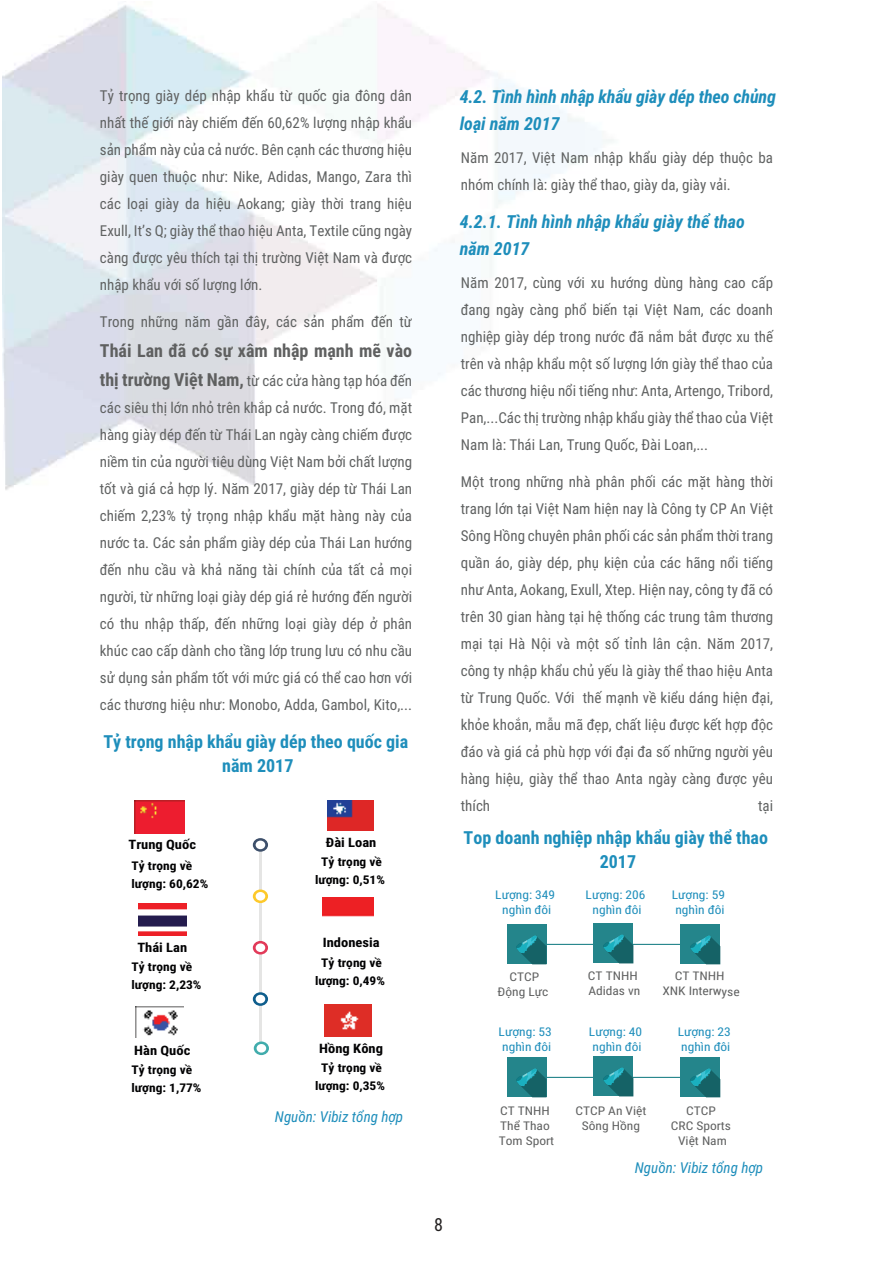
<style>
.page{position:relative;width:893px;height:1263px;background:#fff}
.page>*{position:absolute;margin:0;border:0;box-sizing:border-box;transform-origin:0 0}
.t1{font:italic 700 18px/27px "Roboto Condensed";color:#1e8ebb}
.t2{font:700 18px/24px "Roboto Condensed";color:#1e8ebb;text-align:center}
.t3{font:700 18px "Roboto Condensed";color:#5f6060}
.t4{font:18px "Roboto Condensed";color:#221f1f}
.t5{font:15px/27px "Roboto Condensed";color:#606262;text-align:justify}
.t6{font:italic 15px "Roboto Condensed";color:#1e8ebb}
.t7{font:700 12.9px "Roboto Condensed";color:#020203;scale:1.12 1}
.t8{font:700 12px/18px "Roboto Condensed";color:#020203;scale:1.12 1}
.t9{font:12px/15px "Roboto Condensed";color:#5f6060;text-align:center;scale:1.12 1}
.t10{font:12px/15px "Roboto Condensed";color:#1e8ebb;scale:1.12 1}
.s1{font-weight:700;font-size:18px;color:#5f6060}
</style>
<div class="page">
<img style="left:2px;top:4px;width:719px;height:1094px">
<hr style="left:259px;top:845px;width:3px;height:204px;background:#e5e5e4">
<svg style="left:253px;top:838px;width:15px;height:14px"></svg>
<div style="left:256px;top:841px;width:9px;height:8px;background:#fff;border-radius:50%"></div>
<svg style="left:253px;top:889px;width:15px;height:14px"></svg>
<div style="left:256px;top:892px;width:9px;height:8px;background:#fff;border-radius:50%"></div>
<div style="left:253px;top:941px;width:15px;height:13px;background:#e23a59;border-radius:50%"></div>
<div style="left:256px;top:943px;width:9px;height:9px;background:#fff;border-radius:50%"></div>
<svg style="left:253px;top:992px;width:15px;height:14px"></svg>
<div style="left:256px;top:995px;width:9px;height:8px;background:#fff;border-radius:50%"></div>
<svg style="left:254px;top:1041px;width:15px;height:14px"></svg>
<div style="left:257px;top:1044px;width:9px;height:8px;background:#fff;border-radius:50%"></div>
<img style="left:136px;top:1006px;width:47px;height:32px">
<img style="left:324px;top:1005px;width:48px;height:31px">
<img style="left:135px;top:801px;width:49px;height:32px">
<img style="left:323px;top:898px;width:50px;height:34px">
<img style="left:327px;top:800px;width:46px;height:31px">
<img style="left:139px;top:903px;width:47px;height:32px">
<hr style="left:538px;top:1077px;width:159px;height:1px;background:#24858b">
<div style="left:507px;top:1057px;width:39px;height:40px;background:#24858b"></div>
<svg style="left:516px;top:1068px;width:30px;height:29px"></svg>
<div style="left:593px;top:1056px;width:40px;height:40px;background:#24858b"></div>
<svg style="left:603px;top:1067px;width:30px;height:29px"></svg>
<div style="left:680px;top:1057px;width:40px;height:40px;background:#24858b"></div>
<svg style="left:690px;top:1068px;width:30px;height:29px"></svg>
<hr style="left:538px;top:944px;width:159px;height:1px;background:#24858b">
<div style="left:507px;top:924px;width:39px;height:40px;background:#24858b"></div>
<svg style="left:516px;top:935px;width:30px;height:29px"></svg>
<div style="left:593px;top:923px;width:40px;height:40px;background:#24858b"></div>
<svg style="left:603px;top:934px;width:30px;height:29px"></svg>
<div style="left:680px;top:924px;width:40px;height:40px;background:#24858b"></div>
<svg style="left:690px;top:935px;width:30px;height:29px"></svg>
<p class="t5" style="left:100px;top:82px;width:314px">Tỷ trọng giày dép nhập khẩu từ quốc gia đông dân nhất thế giới này chiếm đến 60,62% lượng nhập khẩu sản phẩm này của cả nước. Bên cạnh các thương hiệu giày quen thuộc như: Nike, Adidas, Mango, Zara thì các loại giày da hiệu Aokang; giày thời trang hiệu Exull, It’s Q; giày thể thao hiệu Anta, Textile cũng ngày càng được yêu thích tại thị trường Việt Nam và được nhập khẩu với số lượng lớn.</p>
<p class="t5" style="left:100px;top:308px;width:314px">Trong những năm gần đây, các sản phẩm đến từ</p>
<p class="t3" style="left:100px;top:338px;width:314px">Thái Lan đã có sự xâm nhập mạnh mẽ vào</p>
<p class="t5" style="left:100px;top:367px;width:314px"><span class="s1">thị trường Việt Nam,</span> từ các cửa hàng tạp hóa đến các siêu thị lớn nhỏ trên khắp cả nước. Trong đó, mặt hàng giày dép đến từ Thái Lan ngày càng chiếm được niềm tin của người tiêu dùng Việt Nam bởi chất lượng tốt và giá cả hợp lý. Năm 2017, giày dép từ Thái Lan chiếm 2,23% tỷ trọng nhập khẩu mặt hàng này của nước ta. Các sản phẩm giày dép của Thái Lan hướng đến nhu cầu và khả năng tài chính của tất cả mọi người, từ những loại giày dép giá rẻ hướng đến người có thu nhập thấp, đến những loại giày dép ở phân khúc cao cấp dành cho tầng lớp trung lưu có nhu cầu sử dụng sản phẩm tốt với mức giá có thể cao hơn với các thương hiệu như: Monobo, Adda, Gambol, Kito,...</p>
<p class="t2" style="left:103px;top:728px;width:306px">Tỷ trọng nhập khẩu giày dép theo quốc gia năm 2017</p>
<p class="t7" style="left:129px;top:835px;width:62px">Trung Quốc</p>
<p class="t7" style="left:326px;top:834px;width:47px">Đài Loan</p>
<p class="t8" style="left:132px;top:856px;width:70px">Tỷ trọng về lượng: 60,62%</p>
<p class="t8" style="left:315px;top:852px;width:64px;text-align:center">Tỷ trọng về lượng: 0,51%</p>
<p class="t7" style="left:137px;top:938px;width:46px">Thái Lan</p>
<p class="t8" style="left:132px;top:957px;width:64px">Tỷ trọng về lượng: 2,23%</p>
<p class="t7" style="left:323px;top:934px;width:52px">Indonesia</p>
<p class="t8" style="left:315px;top:953px;width:64px;text-align:center">Tỷ trọng về lượng: 0,49%</p>
<p class="t7" style="left:134px;top:1041px;width:52px">Hàn Quốc</p>
<p class="t7" style="left:319px;top:1040px;width:58px">Hồng Kông</p>
<p class="t8" style="left:132px;top:1060px;width:64px">Tỷ trọng về lượng: 1,77%</p>
<p class="t8" style="left:315px;top:1058px;width:64px;text-align:center">Tỷ trọng về lượng: 0,35%</p>
<p class="t6" style="left:275px;top:1106px;width:130px">Nguồn: Vibiz tổng hợp</p>
<p class="t1" style="left:460px;top:83px;width:318px">4.2. Tình hình nhập khẩu giày dép theo chủng loại năm 2017</p>
<p class="t5" style="left:461px;top:143px;width:314px">Năm 2017, Việt Nam nhập khẩu giày dép thuộc ba nhóm chính là: giày thể thao, giày da, giày vải.</p>
<p class="t1" style="left:460px;top:207px;width:287px">4.2.1. Tình hình nhập khẩu giày thể thao năm 2017</p>
<p class="t5" style="left:461px;top:268px;width:314px">Năm 2017, cùng với xu hướng dùng hàng cao cấp đang ngày càng phổ biến tại Việt Nam, các doanh nghiệp giày dép trong nước đã nắm bắt được xu thế trên và nhập khẩu một số lượng lớn giày thể thao của các thương hiệu nổi tiếng như: Anta, Artengo, Tribord, Pan,...Các thị trường nhập khẩu giày thể thao của Việt Nam là: Thái Lan, Trung Quốc, Đài Loan,...</p>
<p class="t5" style="left:461px;top:468px;width:314px">Một trong những nhà phân phối các mặt hàng thời trang lớn tại Việt Nam hiện nay là Công ty CP An Việt Sông Hồng chuyên phân phối các sản phẩm thời trang quần áo, giày dép, phụ kiện của các hãng nổi tiếng như Anta, Aokang, Exull, Xtep. Hiện nay, công ty đã có trên 30 gian hàng tại hệ thống các trung tâm thương mại tại Hà Nội và một số tỉnh lân cận. Năm 2017, công ty nhập khẩu chủ yếu là giày thể thao hiệu Anta từ Trung Quốc. Với thế mạnh về kiểu dáng hiện đại, khỏe khoắn, mẫu mã đẹp, chất liệu được kết hợp độc đáo và giá cả phù hợp với đại đa số những người yêu hàng hiệu, giày thể thao Anta ngày càng được yêu thích</p>
<p class="t5" style="left:758px;top:792px;width:17px">tại</p>
<p class="t2" style="left:464px;top:825px;width:306px">Top doanh nghiệp nhập khẩu giày thể thao<br>2017</p>
<p class="t10" style="left:495px;top:887px;width:55px;text-align:center">Lượng: 349 nghìn đôi</p>
<p class="t10" style="left:586px;top:887px;width:55px;text-align:center">Lượng: 206 nghìn đôi</p>
<p class="t10" style="left:672px;top:887px;width:49px">Lượng: 59 nghìn đôi</p>
<p class="t4" style="left:434px;top:1212px;width:10px">8</p>
<p class="t9" style="left:498px;top:968px;width:47px">CTCP<br>Động Lực</p>
<p class="t9" style="left:588px;top:968px;width:48px;text-align:left">CT TNHH<br>Adidas vn</p>
<p class="t9" style="left:663px;top:967px;width:70px;rotate:1deg">CT TNHH<br>XNK Interwyse</p>
<p class="t10" style="left:499px;top:1023px;width:49px">Lượng: 53 nghìn đôi</p>
<p class="t10" style="left:589px;top:1023px;width:49px">Lượng: 40 nghìn đôi</p>
<p class="t10" style="left:678px;top:1023px;width:49px">Lượng: 23 nghìn đôi</p>
<p class="t9" style="left:499px;top:1103px;width:51px;text-align:left">CT TNHH<br>Thể Thao<br>Tom Sport</p>
<p class="t9" style="left:575px;top:1103px;width:65px">CTCP An Việt<br>Sông Hồng</p>
<p class="t9" style="left:671px;top:1103px;width:55px">CTCP<br>CRC Sports<br>Việt Nam</p>
<p class="t6" style="left:635px;top:1157px;width:130px">Nguồn: Vibiz tổng hợp</p>
</div>
